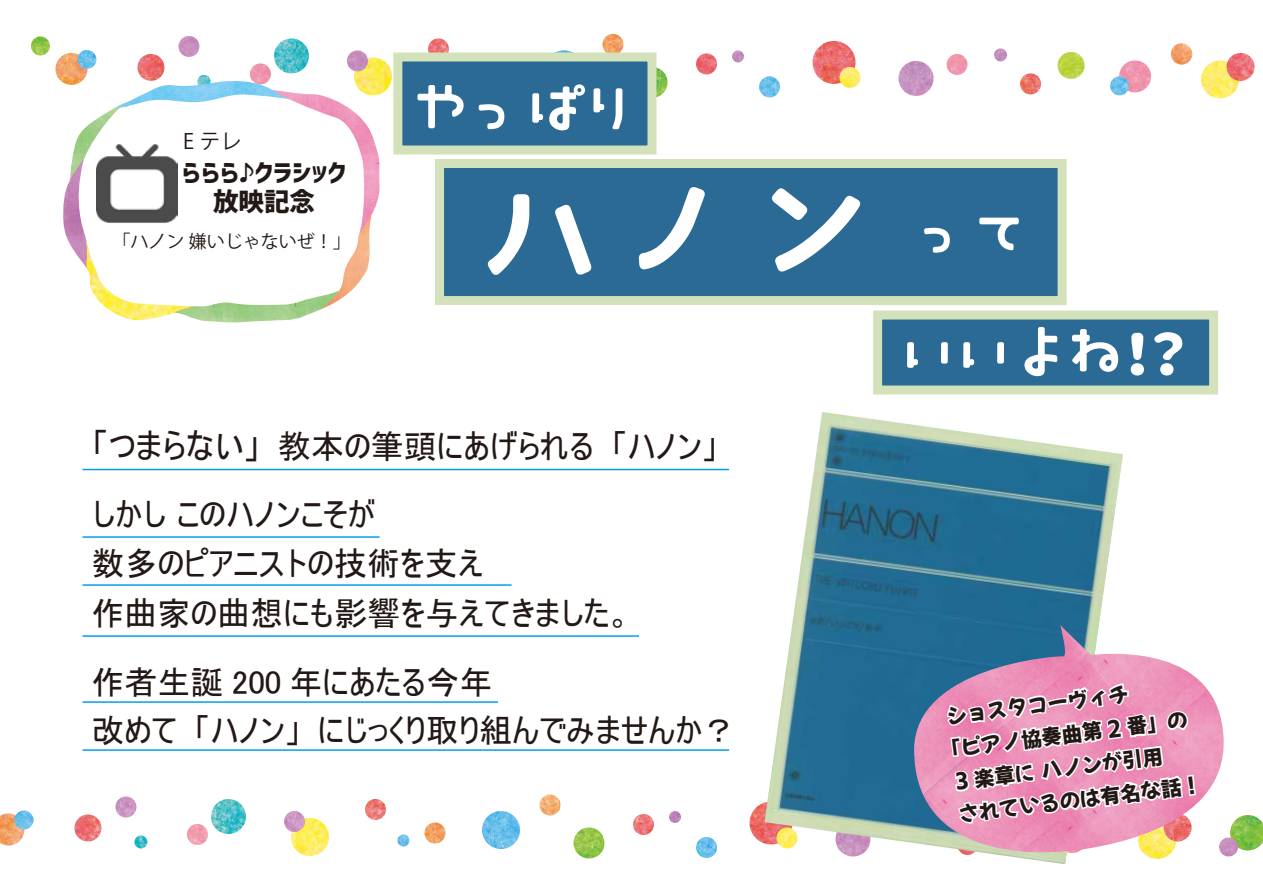
<style>
.page{position:relative;width:1263px;height:893px;background:#fff}
.page>*{position:absolute;margin:0;border:0;box-sizing:border-box;transform-origin:0 0}
.t1{font:134.7px "Pomeranian";color:#fff}
.t2{font:56.25px/120px "Pomeranian";color:#fff}
.t3{font:33px/49.5px "MS UI Gothic";color:#221815}
.t4{font:25.5px/28.5px "Corporate Logo Bold";color:#221815;text-align:center}
.t5{font:21px "Koz Go Pr 6 N";color:#221815}
.t6{font:20.4px "Mochiy Pop E";color:#221815}
.t7{font:18px "Koz Go Pr 6 N";color:#221815}
.s1{font-size:34.5px}
.s2{font-family:"Corporate Logo Rounded"}
</style>
<div class="page">
<svg style="left:55px;top:53px;width:32px;height:32px"></svg>
<svg style="left:77px;top:50px;width:19px;height:19px"></svg>
<svg style="left:31px;top:36px;width:19px;height:19px"></svg>
<svg style="left:137px;top:54px;width:27px;height:27px"></svg>
<svg style="left:274px;top:38px;width:35px;height:35px"></svg>
<svg style="left:178px;top:36px;width:21px;height:21px"></svg>
<svg style="left:197px;top:75px;width:13px;height:13px"></svg>
<svg style="left:250px;top:63px;width:21px;height:21px"></svg>
<svg style="left:354px;top:57px;width:38px;height:38px"></svg>
<svg style="left:428px;top:38px;width:21px;height:21px"></svg>
<svg style="left:545px;top:50px;width:38px;height:38px"></svg>
<svg style="left:1119px;top:60px;width:32px;height:32px"></svg>
<svg style="left:1110px;top:76px;width:19px;height:19px"></svg>
<svg style="left:1057px;top:52px;width:27px;height:27px"></svg>
<svg style="left:898px;top:61px;width:35px;height:35px"></svg>
<svg style="left:1020px;top:73px;width:21px;height:21px"></svg>
<svg style="left:994px;top:48px;width:13px;height:13px"></svg>
<svg style="left:946px;top:54px;width:21px;height:21px"></svg>
<svg style="left:602px;top:34px;width:21px;height:21px"></svg>
<svg style="left:636px;top:67px;width:31px;height:31px"></svg>
<svg style="left:812px;top:41px;width:43px;height:43px"></svg>
<svg style="left:759px;top:76px;width:21px;height:21px"></svg>
<svg style="left:1201px;top:60px;width:38px;height:38px"></svg>
<svg style="left:1226px;top:53px;width:28px;height:28px"></svg>
<svg style="left:1171px;top:43px;width:21px;height:22px"></svg>
<svg style="left:696px;top:53px;width:21px;height:21px"></svg>
<svg style="left:732px;top:50px;width:12px;height:12px"></svg>
<svg style="left:347px;top:50px;width:21px;height:21px"></svg>
<svg style="left:839px;top:67px;width:21px;height:21px"></svg>
<svg style="left:0;top:813px;width:24px;height:32px"></svg>
<svg style="left:14px;top:810px;width:19px;height:19px"></svg>
<svg style="left:74px;top:814px;width:27px;height:27px"></svg>
<svg style="left:211px;top:799px;width:35px;height:35px"></svg>
<svg style="left:115px;top:796px;width:21px;height:21px"></svg>
<svg style="left:134px;top:835px;width:13px;height:13px"></svg>
<svg style="left:187px;top:824px;width:21px;height:21px"></svg>
<svg style="left:291px;top:818px;width:38px;height:38px"></svg>
<svg style="left:365px;top:799px;width:21px;height:21px"></svg>
<svg style="left:482px;top:811px;width:38px;height:38px"></svg>
<svg style="left:424px;top:822px;width:21px;height:21px"></svg>
<svg style="left:397px;top:834px;width:12px;height:12px"></svg>
<svg style="left:539px;top:794px;width:21px;height:21px"></svg>
<svg style="left:573px;top:827px;width:31px;height:31px"></svg>
<svg style="left:749px;top:801px;width:43px;height:43px"></svg>
<svg style="left:696px;top:837px;width:21px;height:21px"></svg>
<svg style="left:633px;top:814px;width:21px;height:21px"></svg>
<svg style="left:669px;top:811px;width:12px;height:12px"></svg>
<svg style="left:284px;top:811px;width:21px;height:21px"></svg>
<svg style="left:1237px;top:815px;width:26px;height:35px"></svg>
<img style="left:764px;top:412px;width:359px;height:452px">
<svg style="left:62px;top:81px;width:320px;height:242px"></svg>
<div style="left:393px;top:52px;width:263px;height:102px;background:#2a6a94;border:9px solid #d3e2ba"></div>
<div style="left:873px;top:310px;width:345px;height:84px;background:#2a6a94;border:9px solid #d3e2ba"></div>
<div style="left:435px;top:159px;width:631px;height:146px;background:#2a6a94;border:9px solid #d3e2ba"></div>
<svg style="left:914px;top:625px;width:323px;height:235px"></svg>
<svg style="left:945px;top:585px;width:253px;height:265px"></svg>
<hr style="left:82px;top:469px;width:647px;height:1px;background:#00a0e9">
<hr style="left:82px;top:635px;width:557px;height:2px;background:#00a0e9">
<hr style="left:82px;top:749px;width:647px;height:2px;background:#00a0e9">
<hr style="left:82px;top:701px;width:416px;height:2px;background:#00a0e9">
<hr style="left:82px;top:536px;width:298px;height:2px;background:#00a0e9">
<hr style="left:82px;top:584px;width:430px;height:2px;background:#00a0e9">
<p class="t5" style="left:183px;top:130px;width:60px">E テレ</p>
<p class="t4" style="left:182px;top:158px;width:166px">ららら♪クラシック放映記念</p>
<p class="t7" style="left:112px;top:231px;width:240px">「ハノン 嫌いじゃないぜ！」</p>
<h2 class="t2" style="left:411px;top:51px;width:226px">やっぱり</h2>
<h1 class="t1" style="left:474px;top:167px;width:406px">ハノン</h1>
<p class="t3" style="left:92px;top:421px;width:628px"><span class="s1">「つまらない」</span>教本の筆頭にあげられる「ハノン」</p>
<p class="t3" style="left:92px;top:489px;width:542px">しかし このハノンこそが<br>数多のピアニストの技術を支え<br>作曲家の曲想にも影響を与えてきました。</p>
<p class="t3" style="left:92px;top:658px;width:645px;line-height:48px">作者生誕 200 年にあたる今年<br>改めて「ハノン」にじっくり取り組んでみませんか？</p>
<h2 class="t2" style="left:898px;top:175px;width:288px">って<br>いいよね<span class="s2">！？</span></h2>
<p class="t6" style="left:945px;top:705px;width:185px;rotate:-7deg">ショスタコーヴィチ</p>
<p class="t6" style="left:939px;top:739px;width:250px;rotate:-7deg">「ピアノ協奏曲第 2 番」の</p>
<p class="t6" style="left:953px;top:770px;width:211px;rotate:-7deg">3 楽章に ハノンが引用</p>
<p class="t6" style="left:957px;top:803px;width:246px;rotate:-7deg">されているのは有名な話！</p>
</div>
